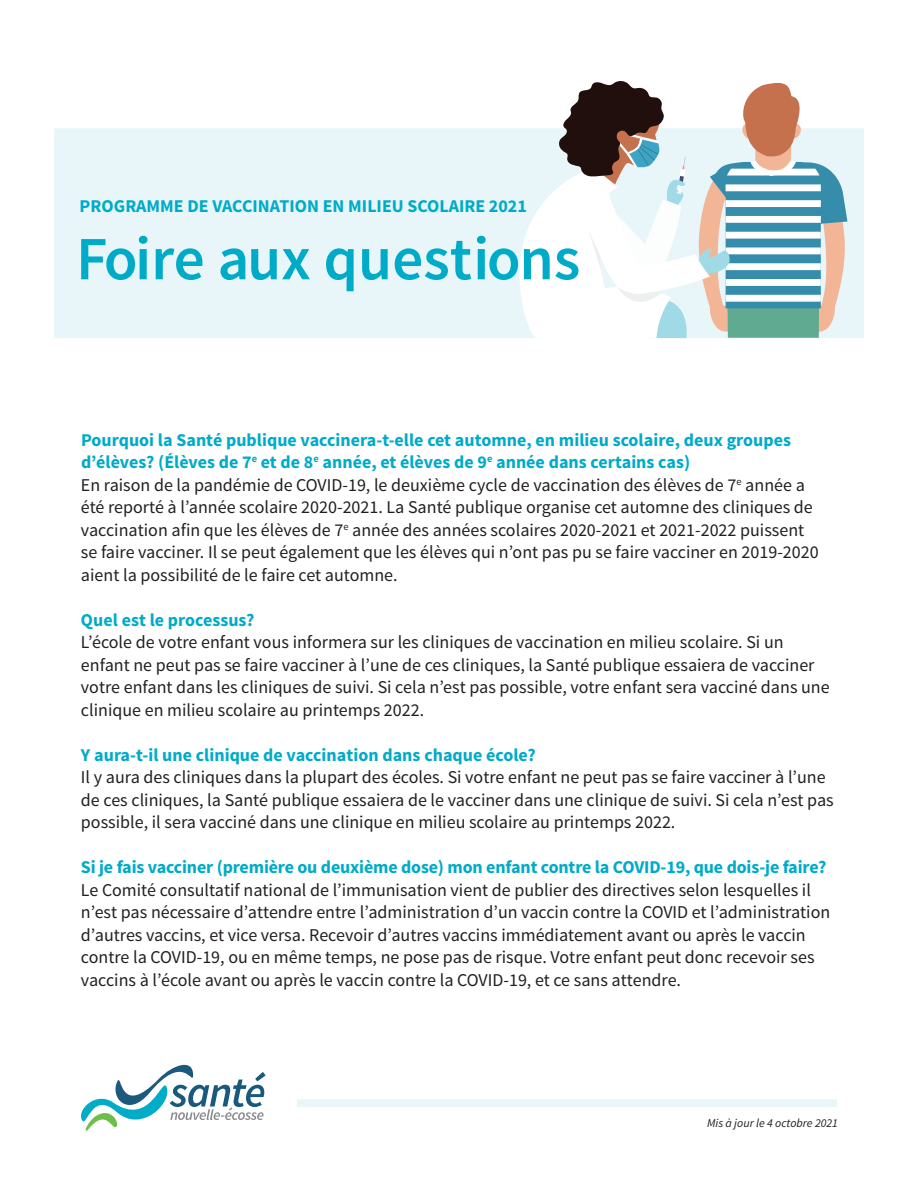
<style>
.page{position:relative;width:918px;height:1188px;background:#fff}
.page>*{position:absolute;margin:0;border:0;box-sizing:border-box;transform-origin:0 0}
.t1{font:600 61.5px "Source Sans Pro";color:#00abc8}
.t2{font:18px/22.5px "Source Sans Pro";color:#231f20}
.t3{font:700 18px "Source Sans Pro";color:#00abc8}
.t4{font:italic 12px "Source Sans Pro";color:#231f20}
.s1{font-weight:700;color:#00abc8}
</style>
<div class="page">
<svg style="left:297px;top:1099px;width:540px;height:8px;background:#e9f6f9"></svg>
<div style="left:54px;top:128px;width:810px;height:210px;background:#e8f6f9"></div>
<svg style="left:507px;top:81px;width:340px;height:257px"></svg>
<svg style="left:81px;top:1064px;width:185px;height:67px"></svg>
<p class="t3" style="left:80px;top:195px;width:449px">PROGRAMME DE VACCINATION EN MILIEU SCOLAIRE 2021</p>
<h1 class="t1" style="left:76px;top:220px;width:506px">Foire aux questions</h1>
<p class="t2" style="left:81px;top:429px;width:739px"><span class="s1">Pourquoi la Santé publique vaccinera-t-elle cet automne, en milieu scolaire, deux groupes d’élèves? (Élèves de 7</span><sup>e</sup> <span class="s1">et de 8</span><sup>e</sup> <span class="s1">année, et élèves de 9</span><sup>e</sup> <span class="s1">année dans certains cas)<br></span>En raison de la pandémie de COVID-19, le deuxième cycle de vaccination des élèves de 7<sup>e</sup> année a été reporté à l’année scolaire 2020-2021. La Santé publique organise cet automne des cliniques de vaccination afin que les élèves de 7<sup>e</sup> année des années scolaires 2020-2021 et 2021-2022 puissent se faire vacciner. Il se peut également que les élèves qui n’ont pas pu se faire vacciner en 2019-2020 aient la possibilité de le faire cet automne.</p>
<p class="t3" style="left:81px;top:608px;width:175px">Quel est le processus?</p>
<p class="t2" style="left:81px;top:631px;width:750px">L’école de votre enfant vous informera sur les cliniques de vaccination en milieu scolaire. Si un enfant ne peut pas se faire vacciner à l’une de ces cliniques, la Santé publique essaiera de vacciner votre enfant dans les cliniques de suivi. Si cela n’est pas possible, votre enfant sera vacciné dans une clinique en milieu scolaire au printemps 2022.</p>
<p class="t3" style="left:81px;top:743px;width:456px">Y aura-t-il une clinique de vaccination dans chaque école?</p>
<p class="t2" style="left:81px;top:766px;width:754px">Il y aura des cliniques dans la plupart des écoles. Si votre enfant ne peut pas se faire vacciner à l’une de ces cliniques, la Santé publique essaiera de le vacciner dans une clinique de suivi. Si cela n’est pas possible, il sera vacciné dans une clinique en milieu scolaire au printemps 2022.</p>
<p class="t3" style="left:81px;top:855px;width:747px">Si je fais vacciner (première ou deuxième dose) mon enfant contre la COVID-19, que dois-je faire?</p>
<p class="t2" style="left:81px;top:879px;width:751px">Le Comité consultatif national de l’immunisation vient de publier des directives selon lesquelles il n’est pas nécessaire d’attendre entre l’administration d’un vaccin contre la COVID et l’administration d’autres vaccins, et vice versa. Recevoir d’autres vaccins immédiatement avant ou après le vaccin contre la COVID-19, ou en même temps, ne pose pas de risque. Votre enfant peut donc recevoir ses vaccins à l’école avant ou après le vaccin contre la COVID-19, et ce sans attendre.</p>
<p class="t4" style="left:707px;top:1115px;width:132px">Mis à jour le 4 octobre 2021</p>
</div>
